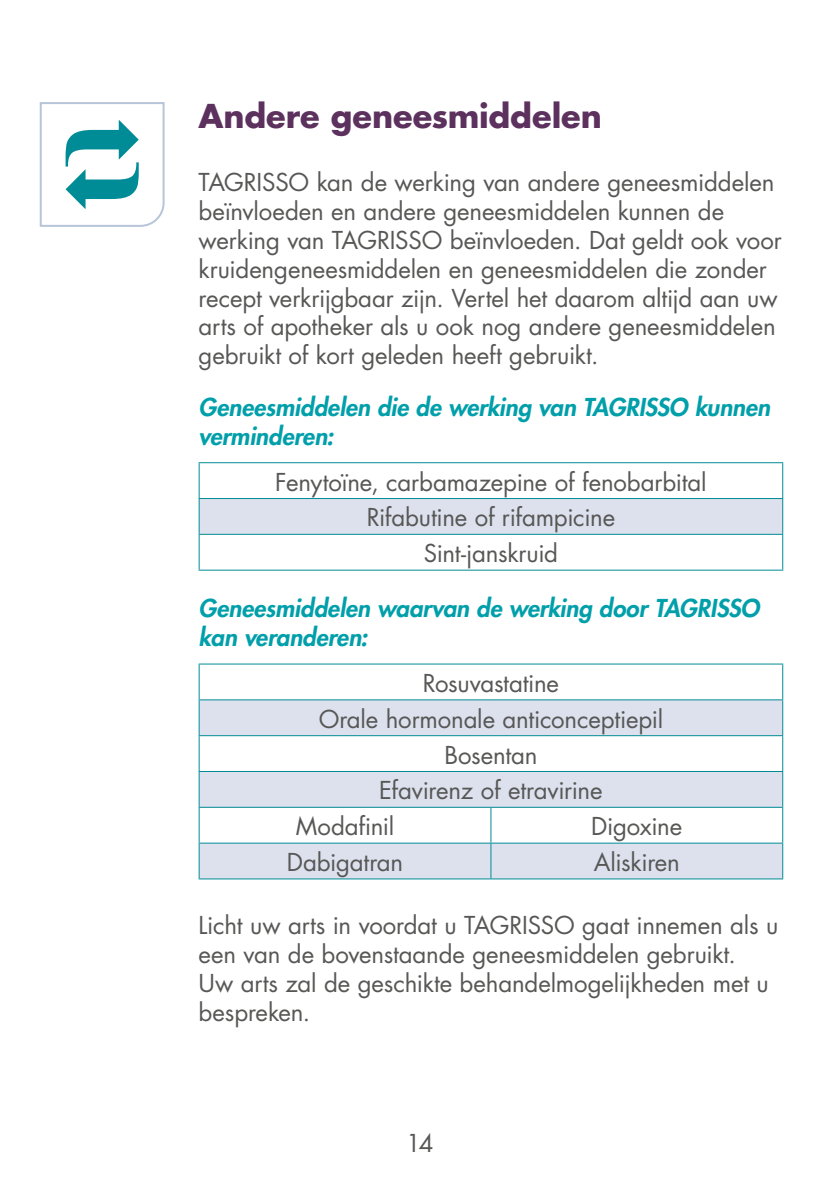
<style>
.page{position:relative;width:840px;height:1191px;background:#fff}
.page>*{position:absolute;margin:0;border:0;box-sizing:border-box;transform-origin:0 0}
.t1{font:700 32px "Futura Std";letter-spacing:-.005em;color:#5c315e}
.t2{font:24px/28.8px "Futura Std";letter-spacing:-.005em;color:#575756}
.t3{font:italic 800 24px/28.8px "Futura Std";letter-spacing:-.005em;color:#009faa}
</style>
<div class="page">
<div style="left:199px;top:498px;width:583px;height:36px;background:#dce1ed"></div>
<hr style="left:198px;top:463px;width:1px;height:35px;background:#008c96">
<hr style="left:198px;top:462px;width:584px;height:1px;background:#008c96">
<hr style="left:781px;top:463px;width:1px;height:35px;background:#008c96">
<hr style="left:198px;top:499px;width:1px;height:35px;background:#008c96">
<hr style="left:198px;top:498px;width:584px;height:1px;background:#008c96">
<hr style="left:781px;top:499px;width:1px;height:35px;background:#008c96">
<hr style="left:198px;top:535px;width:1px;height:34px;background:#008c96">
<hr style="left:198px;top:534px;width:584px;height:1px;background:#008c96">
<hr style="left:781px;top:535px;width:1px;height:34px;background:#008c96">
<hr style="left:198px;top:569px;width:584px;height:1px;background:#008c96">
<svg style="left:39px;top:102px;width:126px;height:125px"></svg>
<svg style="left:199px;top:700px;width:582px;height:178px;fill:#dce1ed"></svg>
<hr style="left:198px;top:664px;width:1px;height:35px;background:#008c96">
<hr style="left:198px;top:663px;width:292px;height:1px;background:#008c96">
<hr style="left:490px;top:663px;width:292px;height:1px;background:#008c96">
<hr style="left:781px;top:664px;width:1px;height:35px;background:#008c96">
<hr style="left:198px;top:700px;width:1px;height:35px;background:#008c96">
<hr style="left:198px;top:699px;width:292px;height:1px;background:#008c96">
<hr style="left:490px;top:699px;width:292px;height:1px;background:#008c96">
<hr style="left:781px;top:700px;width:1px;height:35px;background:#008c96">
<hr style="left:198px;top:736px;width:1px;height:35px;background:#008c96">
<hr style="left:198px;top:735px;width:292px;height:1px;background:#008c96">
<hr style="left:490px;top:735px;width:292px;height:1px;background:#008c96">
<hr style="left:781px;top:736px;width:1px;height:35px;background:#008c96">
<hr style="left:198px;top:772px;width:1px;height:35px;background:#008c96">
<hr style="left:198px;top:771px;width:292px;height:1px;background:#008c96">
<hr style="left:490px;top:771px;width:292px;height:1px;background:#008c96">
<hr style="left:781px;top:772px;width:1px;height:35px;background:#008c96">
<hr style="left:198px;top:808px;width:1px;height:34px;background:#008c96">
<hr style="left:198px;top:807px;width:292px;height:1px;background:#008c96">
<hr style="left:490px;top:807px;width:292px;height:1px;background:#008c96">
<hr style="left:490px;top:808px;width:1px;height:34px;background:#008c96">
<hr style="left:781px;top:808px;width:1px;height:34px;background:#008c96">
<hr style="left:198px;top:843px;width:1px;height:35px;background:#008c96">
<hr style="left:198px;top:842px;width:292px;height:1px;background:#008c96">
<hr style="left:490px;top:842px;width:292px;height:1px;background:#008c96">
<hr style="left:490px;top:843px;width:1px;height:35px;background:#008c96">
<hr style="left:781px;top:843px;width:1px;height:35px;background:#008c96">
<hr style="left:198px;top:878px;width:292px;height:1px;background:#008c96">
<hr style="left:490px;top:878px;width:292px;height:1px;background:#008c96">
<h1 class="t1" style="left:198px;top:95px;width:404px">Andere geneesmiddelen</h1>
<p class="t2" style="left:198px;top:168px;width:584px">TAGRISSO kan de werking van andere geneesmiddelen beïnvloeden en andere geneesmiddelen kunnen de werking van TAGRISSO beïnvloeden. Dat geldt ook voor kruidengeneesmiddelen en geneesmiddelen die zonder recept verkrijgbaar zijn. Vertel het daarom altijd aan uw arts of apotheker als u ook nog andere geneesmiddelen gebruikt of kort geleden heeft gebruikt.</p>
<p class="t3" style="left:198px;top:393px;width:572px">Geneesmiddelen die de werking van TAGRISSO kunnen verminderen:</p>
<p class="t2" style="left:275px;top:464px;width:432px;line-height:35.8px;text-align:center">Fenytoïne, carbamazepine of fenobarbital<br>Rifabutine of rifampicine<br>Sint-janskruid</p>
<p class="t3" style="left:198px;top:594px;width:561px">Geneesmiddelen waarvan de werking door TAGRISSO kan veranderen:</p>
<p class="t2" style="left:422px;top:669px;width:138px">Rosuvastatine</p>
<p class="t2" style="left:318px;top:704px;width:346px">Orale hormonale anticonceptiepil</p>
<p class="t2" style="left:444px;top:740px;width:94px">Bosentan</p>
<p class="t2" style="left:379px;top:776px;width:225px">Efavirenz of etravirine</p>
<p class="t2" style="left:296px;top:812px;width:100px">Modafinil</p>
<p class="t2" style="left:591px;top:812px;width:92px">Digoxine</p>
<p class="t2" style="left:287px;top:848px;width:118px">Dabigatran</p>
<p class="t2" style="left:593px;top:848px;width:88px">Aliskiren</p>
<p class="t2" style="left:198px;top:911px;width:581px">Licht uw arts in voordat u TAGRISSO gaat innemen als u een van de bovenstaande geneesmiddelen gebruikt.<br>Uw arts zal de geschikte behandelmogelijkheden met u bespreken.</p>
<p class="t2" style="left:406px;top:1129px;width:29px">14</p>
</div>
